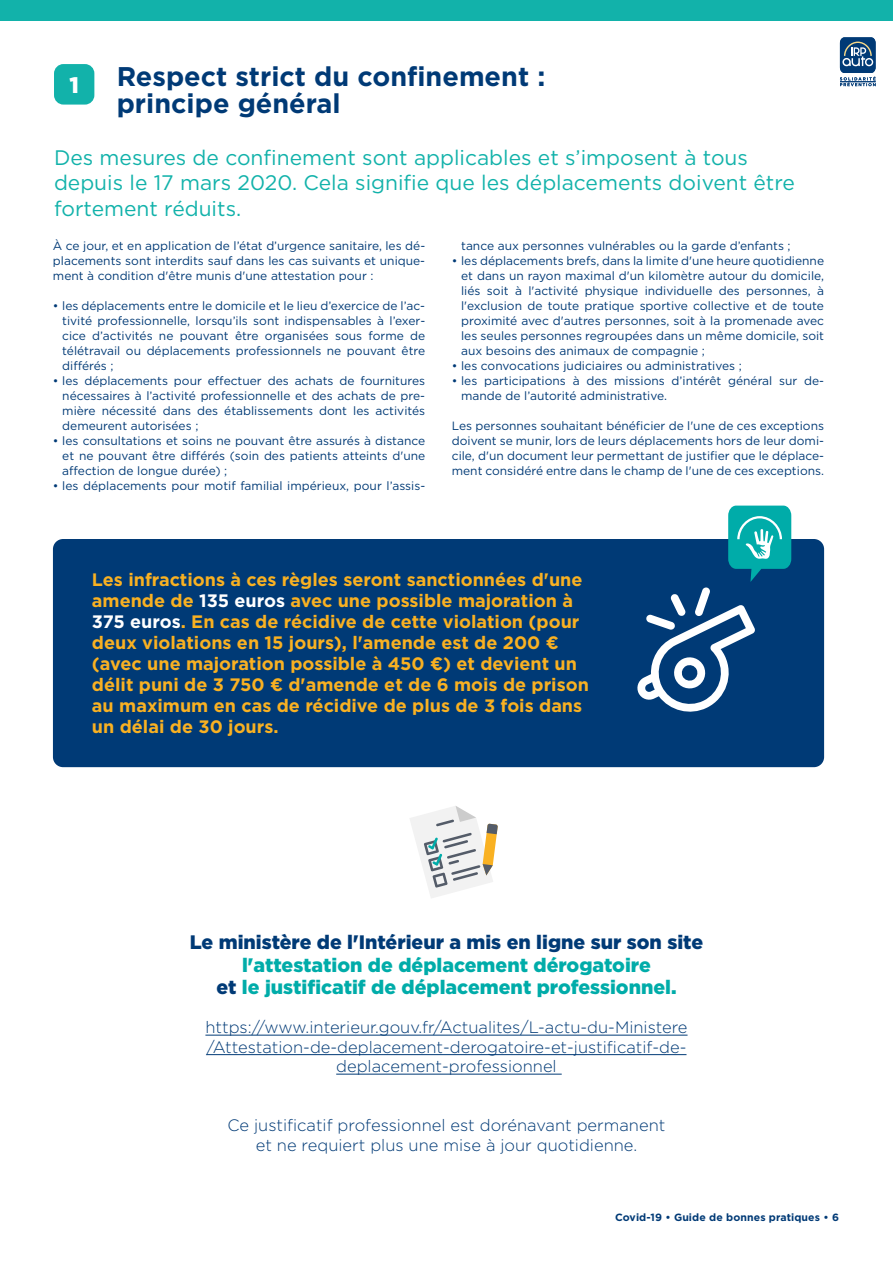
<style>
.page{position:relative;width:893px;height:1263px;background:#fff}
.page>*{position:absolute;margin:0;border:0;box-sizing:border-box;transform-origin:0 0}
.t1{font:700 27px/27px "Gotham";color:#003a76}
.t2{font:900 22.5px "Gotham";color:#fff}
.t3{font:21px/25.5px "Gotham";color:#12b2aa}
.t4{font:900 19.5px/22.8px "Gotham";color:#00aca9;text-align:center}
.t5{font:900 19.5px "Gotham";color:#003a76}
.t6{font:700 18px/21px "Gotham";color:#f9b122}
.t7{font:300 16.5px/19.5px "Gotham";color:#003a76;text-align:center}
.t8{font:12px/15px "Gotham";color:#003a76;text-align:justify}
.t9{font:700 10.5px "Gotham";letter-spacing:.01em;color:#003a76}
.s1{color:#fff}
.s2{color:#003a76}
</style>
<div class="page">
<svg style="left:840px;top:37px;width:36px;height:49px"></svg>
<div style="left:53px;top:539px;width:771px;height:228px;background:#003a76;border-radius:10px"></div>
<div style="left:0;top:0;width:893px;height:21px;background:#12b2aa"></div>
<hr style="left:205px;top:1035px;width:482px;height:1px;background:#003a76">
<hr style="left:206px;top:1054px;width:480px;height:1px;background:#003a76">
<hr style="left:336px;top:1074px;width:226px;height:1px;background:#003a76">
<svg style="left:410px;top:806px;width:88px;height:92px"></svg>
<svg style="left:637px;top:506px;width:154px;height:206px"></svg>
<div style="left:54px;top:64px;width:40px;height:41px;background:#12b2aa;border-radius:9px"></div>
<h2 class="t2" style="left:69px;top:70px;width:11px">1</h2>
<h1 class="t1" style="left:117px;top:62px;width:430px">Respect strict du confinement : principe général</h1>
<h3 class="t3" style="left:54px;top:144px;width:742px">Des mesures de confinement sont applicables et s’imposent à tous depuis le 17 mars 2020. Cela signifie que les déplacements doivent être fortement réduits.</h3>
<p class="t8" style="left:53px;top:238px;width:374px">À ce jour, et en application de l’état d’urgence sanitaire, les dé&shy;placements sont interdits sauf dans les cas suivants et unique&shy;ment à condition d'être munis d'une attestation pour :</p>
<p class="t8" style="left:62px;top:298px;width:364px;text-indent:-9px">• les déplacements entre le domicile et le lieu d’exercice de l’ac&shy;tivité professionnelle, lorsqu’ils sont indispensables à l’exer&shy;cice d’activités ne pouvant être organisées sous forme de télétravail ou déplacements professionnels ne pouvant être différés ;</p>
<p class="t8" style="left:62px;top:373px;width:364px;text-indent:-9px">• les déplacements pour effectuer des achats de fournitures nécessaires à l’activité professionnelle et des achats de pre&shy;mière nécessité dans des établissements dont les activités demeurent autorisées ;</p>
<p class="t8" style="left:62px;top:433px;width:364px;text-indent:-9px">• les consultations et soins ne pouvant être assurés à distance et ne pouvant être différés (soin des patients atteints d'une affection de longue durée) ;</p>
<p class="t8" style="left:53px;top:478px;width:374px">• les déplacements pour motif familial impérieux, pour l’assis-</p>
<p class="t8" style="left:461px;top:238px;width:331px">tance aux personnes vulnérables ou la garde d’enfants ;</p>
<p class="t8" style="left:461px;top:253px;width:364px;text-indent:-9px">• les déplacements brefs, dans la limite d'une heure quotidienne et dans un rayon maximal d'un kilomètre autour du domicile, liés soit à l'activité physique individuelle des personnes, à l'exclusion de toute pratique sportive collective et de toute proximité avec d'autres personnes, soit à la promenade avec les seules personnes regroupées dans un même domicile, soit aux besoins des animaux de compagnie ;</p>
<p class="t8" style="left:452px;top:358px;width:292px">• les convocations judiciaires ou administratives ;</p>
<p class="t8" style="left:461px;top:373px;width:364px;text-indent:-9px">• les participations à des missions d’intérêt général sur de&shy;mande de l’autorité administrative.</p>
<p class="t8" style="left:452px;top:418px;width:374px">Les personnes souhaitant bénéficier de l'une de ces exceptions doivent se munir, lors de leurs déplacements hors de leur domi&shy;cile, d'un document leur permettant de justifier que le déplace&shy;ment considéré entre dans le champ de l'une de ces exceptions.</p>
<p class="t6" style="left:92px;top:569px;width:498px">Les infractions à ces règles seront sanctionnées d'une amende de <span class="s1">135 euros</span> avec une possible majoration à <span class="s1">375 euros</span>. En cas de récidive de cette violation (pour deux violations en 15 jours), l'amende est de 200 € (avec une majoration possible à 450 €) et devient un délit puni de 3 750 € d'amende et de 6 mois de prison au maximum en cas de récidive de plus de 3 fois dans un délai de 30 jours.</p>
<h3 class="t5" style="left:190px;top:929px;width:515px">Le ministère de l'Intérieur a mis en ligne sur son site</h3>
<h3 class="t4" style="left:216px;top:953px;width:462px">l'attestation de déplacement dérogatoire<br><span class="s2">et</span> le justificatif de déplacement professionnel.</h3>
<h3 class="t7" style="left:205px;top:1017px;width:484px">https://www.interieur.gouv.fr/Actualites/L-actu-du-Ministere /Attestation-de-deplacement-derogatoire-et-justificatif-de&shy;deplacement-professionnel</h3>
<h3 class="t7" style="left:228px;top:1115px;width:439px">Ce justificatif professionnel est dorénavant permanent et ne requiert plus une mise à jour quotidienne.</h3>
<p class="t9" style="left:615px;top:1210px;width:225px">Covid-19 • Guide de bonnes pratiques • 6</p>
</div>
